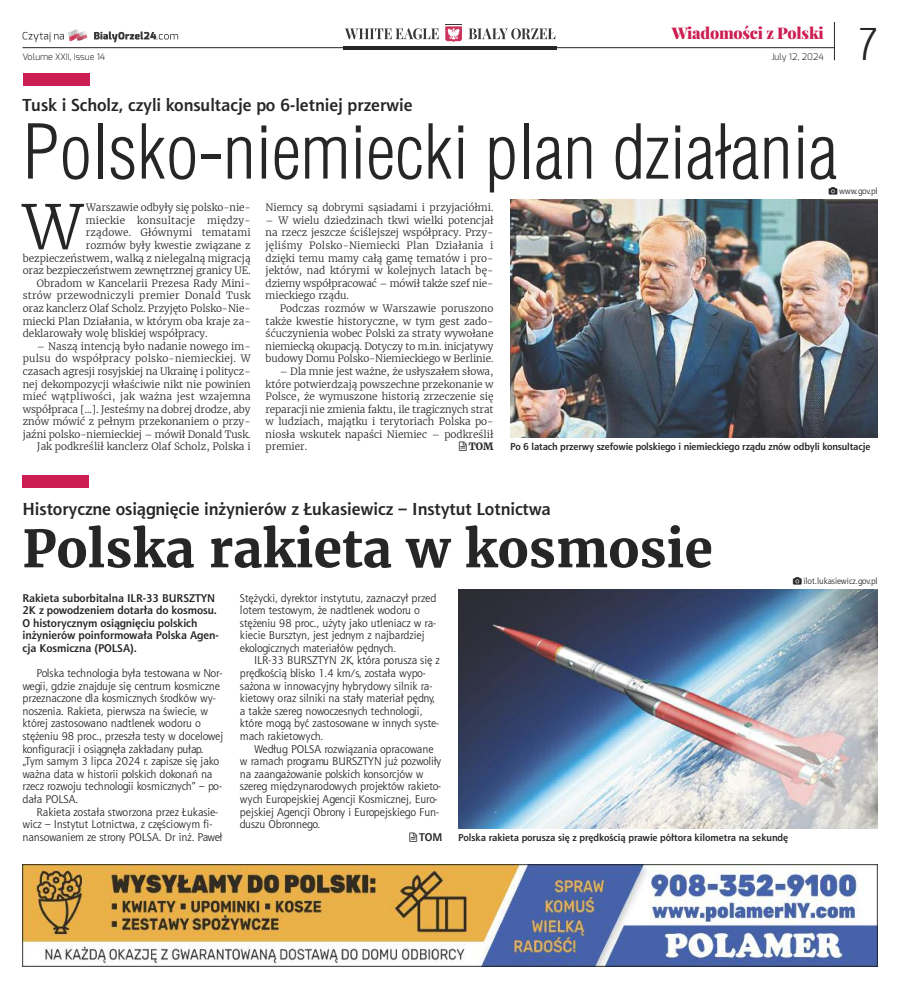
<style>
.page{position:relative;width:900px;height:990px;background:#fff}
.page>*{position:absolute;margin:0;border:0;box-sizing:border-box;transform-origin:0 0}
.t1{font:300 73.75px "Switzerland Cond";color:#272627}
.t2{font:300 60.75px "Merriweather";color:#272627}
.t3{font:700 51.25px "Merriweather";color:#272627}
.t4{font:300 43.62px "Switzerland Cond";color:#272627}
.t5{font:700 17.5px "Aerton EFN";color:#272627}
.t6{font:900 15.62px "Playfair Display";letter-spacing:-.015em;color:#cc1e52}
.t7{font:11.25px/12.6px "Aerton EFN";color:#272627}
.t8{font:700 11.25px/12.6px "Aerton EFN";color:#272627}
.t9{font:300 10px/12.6px "Merriweather";color:#272627;text-align:justify}
.t10{font:700 10px "Aerton EFN";letter-spacing:-.01em;color:#272627}
.t11{font:300 10px "Merriweather";letter-spacing:.02em;color:#272627}
.t12{font:700 10px "Merriweather";color:#272627}
.t13{font:300 9px "Exo";color:#272627}
.t14{font:8.75px "Aerton EFN";color:#272627}
</style>
<div class="page">
<div style="left:23px;top:73px;width:66px;height:12px;background:#cc1e52"></div>
<div style="left:22px;top:476px;width:67px;height:12px;background:#cc1e52"></div>
<img style="left:458px;top:589px;width:419px;height:239px">
<img style="left:510px;top:199px;width:367px;height:239px">
<hr style="left:343px;top:46px;width:214px;height:3px;background:#272627">
<hr style="left:834px;top:22px;width:1px;height:38px;background:#272627">
<svg style="left:23px;top:30px;width:64px;height:12px"></svg>
<svg style="left:94px;top:31px;width:84px;height:11px"></svg>
<svg style="left:345px;top:28px;width:94px;height:11px"></svg>
<svg style="left:469px;top:28px;width:86px;height:11px"></svg>
<svg style="left:445px;top:26px;width:17px;height:16px"></svg>
<hr style="left:22px;top:47px;width:813px;height:1px;background:#272627">
<img style="left:22px;top:865px;width:855px;height:101px">
<h3 class="t6" style="left:672px;top:25px;width:154px">Wiadomości z Polski</h3>
<p class="t13" style="left:22px;top:51px;width:84px">Volume XXII, Issue 14</p>
<p class="t13" style="left:771px;top:51px;width:54px">July 12, 2024</p>
<h3 class="t4" style="left:858px;top:19px;width:21px">7</h3>
<h3 class="t5" style="left:22px;top:98px;width:392px">Tusk i Scholz, czyli konsultacje po 6-letniej przerwie</h3>
<h1 class="t1" style="left:22px;top:109px;width:817px">Polsko-niemiecki plan działania</h1>
<p class="t14" style="left:839px;top:187px;width:40px">www.gov.pl</p>
<h2 class="t2" style="left:23px;top:189px;width:62px">W</h2>
<p class="t9" style="left:86px;top:201px;width:166px">Warszawie odbyły się polsko-nie-</p>
<p class="t11" style="left:86px;top:214px;width:166px">mieckie konsultacje między-</p>
<p class="t11" style="left:86px;top:227px;width:166px">rządowe. Głównymi tematami</p>
<p class="t9" style="left:86px;top:239px;width:166px">rozmów były kwestie związane z</p>
<p class="t9" style="left:23px;top:252px;width:229px">bezpieczeństwem, walką z nielegalną migracją</p>
<p class="t9" style="left:23px;top:264px;width:229px">oraz bezpieczeństwem zewnętrznej granicy UE.</p>
<p class="t9" style="left:37px;top:277px;width:215px">Obradom w Kancelarii Prezesa Rady Mini-</p>
<p class="t11" style="left:23px;top:290px;width:229px">strów przewodniczyli premier Donald Tusk</p>
<p class="t9" style="left:23px;top:302px;width:229px">oraz kanclerz Olaf Scholz. Przyjęto Polsko-Nie-</p>
<p class="t9" style="left:23px;top:315px;width:229px">miecki Plan Działania, w którym oba kraje za-</p>
<p class="t9" style="left:23px;top:327px;width:186px">deklarowały wolę bliskiej współpracy.</p>
<p class="t9" style="left:23px;top:340px;width:229px;text-align:right">– Naszą intencją było nadanie nowego im&shy;pulsu do współpracy polsko-niemieckiej. W czasach agresji rosyjskiej na Ukrainę i politycz&shy;nej dekompozycji właściwie nikt nie powinien mieć wątpliwości, jak ważna jest wzajemna współpraca [...]. Jesteśmy na dobrej drodze, aby znów mówić z pełnym przekonaniem o przy&shy;jaźni polsko-niemieckiej – mówił Donald Tusk.<br>Jak podkreślił kanclerz Olaf Scholz, Polska i</p>
<p class="t9" style="left:266px;top:201px;width:229px">Niemcy są dobrymi sąsiadami i przyjaciółmi.</p>
<p class="t9" style="left:266px;top:214px;width:229px">– W wielu dziedzinach tkwi wielki potencjał na rzecz jeszcze ściślejszej współpracy. Przy&shy;jęliśmy Polsko-Niemiecki Plan Działania i dzięki temu mamy całą gamę tematów i pro&shy;jektów, nad którymi w kolejnych latach bę&shy;dziemy współpracować – mówił także szef nie&shy;mieckiego rządu.</p>
<p class="t9" style="left:266px;top:302px;width:229px;text-indent:14px">Podczas rozmów w Warszawie poruszono także kwestie historyczne, w tym gest zado&shy;śćuczynienia wobec Polski za straty wywołane niemiecką okupacją. Dotyczy to m.in. inicjatywy budowy Domu Polsko-Niemieckiego w Berlinie.</p>
<p class="t9" style="left:266px;top:365px;width:229px;text-indent:14px">– Dla mnie jest ważne, że usłyszałem słowa, które potwierdzają powszechne przekonanie w Polsce, że wymuszone historią zrzeczenie się reparacji nie zmienia faktu, ile tragicznych strat w ludziach, majątku i terytoriach Polska po&shy;niosła wskutek napaści Niemiec – podkreślił premier.</p>
<p class="t12" style="left:469px;top:441px;width:26px">Tom</p>
<p class="t10" style="left:510px;top:443px;width:362px">Po 6 latach przerwy szefowie polskiego i niemieckiego rządu znów odbyli konsultacje</p>
<h3 class="t5" style="left:22px;top:502px;width:530px">Historyczne osiągnięcie inżynierów z Łukasiewicz – Instytut Lotnictwa</h3>
<h3 class="t3" style="left:22px;top:517px;width:692px">Polska rakieta w kosmosie</h3>
<p class="t8" style="left:22px;top:592px;width:198px">Rakieta suborbitalna ILR-33 BURSZTYN 2K z powodzeniem dotarła do kosmosu. o historycznym osiągnięciu polskich inżynierów poinformowała Polska Agen&shy;cja Kosmiczna (PoLSA).</p>
<p class="t7" style="left:22px;top:668px;width:202px;text-indent:14px">Polska technologia była testowana w Nor&shy;wegii, gdzie znajduje się centrum kosmiczne przeznaczone dla kosmicznych środków wy&shy;noszenia. Rakieta, pierwsza na świecie, w której zastosowano nadtlenek wodoru o stężeniu 98 proc., przeszła testy w docelowej konfiguracji i osiągnęła zakładany pułap. „Tym samym 3 lipca 2024 r. zapisze się jako ważna data w historii polskich dokonań na rzecz rozwoju technologii kosmicznych” – po&shy;dała POLSA.</p>
<p class="t7" style="left:22px;top:806px;width:202px;text-indent:14px">Rakieta została stworzona przez Łukasie&shy;wicz – Instytut Lotnictwa, z częściowym fi&shy;nansowaniem ze strony POLSA. Dr inż. Paweł</p>
<p class="t7" style="left:240px;top:592px;width:198px">Stężycki, dyrektor instytutu, zaznaczył przed lotem testowym, że nadtlenek wodoru o stężeniu 98 proc., użyty jako utleniacz w ra&shy;kiecie Bursztyn, jest jednym z najbardziej ekologicznych materiałów pędnych.</p>
<p class="t7" style="left:240px;top:655px;width:201px;text-indent:14px">ILR-33 BURSZTYN 2K, która porusza się z prędkością blisko 1.4 km/s, została wypo&shy;sażona w innowacyjny hybrydowy silnik ra&shy;kietowy oraz silniki na stały materiał pędny, a także szereg nowoczesnych technologii, które mogą być zastosowane w innych syste&shy;mach rakietowych.</p>
<p class="t7" style="left:240px;top:743px;width:203px;text-indent:14px">Według POLSA rozwiązania opracowane w ramach programu BURSZTYN już pozwoliły na zaangażowanie polskich konsorcjów w szereg międzynarodowych projektów rakieto&shy;wych Europejskiej Agencji Kosmicznej, Euro&shy;pejskiej Agencji Obrony i Europejskiego Fun&shy;duszu Obronnego.</p>
<p class="t8" style="left:419px;top:831px;width:25px">ToM</p>
<p class="t10" style="left:458px;top:833px;width:332px">Polska rakieta porusza się z prędkością prawie półtora kilometra na sekundę</p>
<p class="t14" style="left:803px;top:577px;width:76px">ilot.lukasiewicz.gov.pl</p>
</div>
